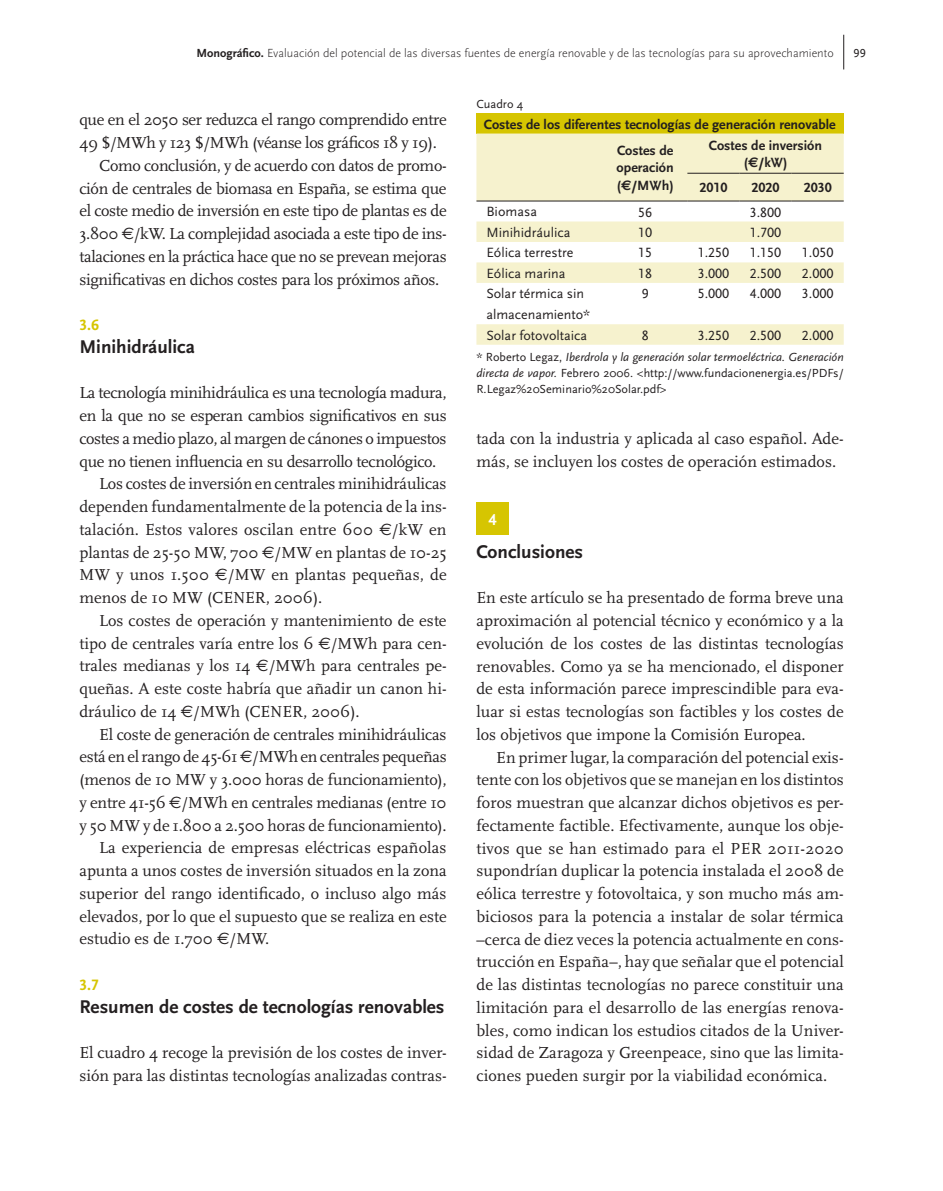
<style>
.page{position:relative;width:943px;height:1191px;background:#fff}
.page>*{position:absolute;margin:0;border:0;box-sizing:border-box;transform-origin:0 0}
.t1{font:700 19.25px "Scala Sans";color:#231f20}
.t2{font:16.62px/22.8px "Scala";color:#231f20}
.t3{font:16.62px "Scala";letter-spacing:-.02em;color:#231f20}
.t4{font:16.62px "Scala";letter-spacing:-.025em;color:#231f20}
.t5{font:700 16.62px "Scala Sans Caps";color:#fff}
.t6{font:700 15.75px "Scala Sans Caps";color:#d6c501}
.t7{font:700 14px/17.5px "Scala Sans";color:#231f20}
.t8{font:14px/21px "Scala Sans";color:#231f20}
.t9{font:14px "Scala Sans Caps";color:#231f20}
.t10{font:700 14px "Scala Sans Caps";color:#231f20}
.t11{font:12.25px/15.8px "Scala Sans";color:#231f20;text-align:justify}
.t12{font:300 12.25px "Scala Sans";color:#231f20}
.t13{font:12.25px "Scala Sans Caps";color:#231f20}
.s1{font-weight:700}
.s2{font-family:"Euro Sans Std"}
.s3{font-style:italic}
</style>
<div class="page">
<hr style="left:843px;top:35px;width:1px;height:34px;background:#231f20">
<div style="left:476px;top:503px;width:32px;height:32px;background:#d6c501"></div>
<div style="left:476px;top:113px;width:367px;height:20px;background:#d6c501"></div>
<svg style="left:476px;top:133px;width:367px;height:212px;fill:#f6f2ce"></svg>
<hr style="left:687px;top:173px;width:52px;height:1px;background:#231f20">
<hr style="left:739px;top:173px;width:52px;height:1px;background:#231f20">
<hr style="left:791px;top:173px;width:52px;height:1px;background:#231f20">
<hr style="left:476px;top:201px;width:127px;height:1px;background:#231f20">
<hr style="left:603px;top:201px;width:84px;height:1px;background:#231f20">
<hr style="left:687px;top:201px;width:52px;height:1px;background:#231f20">
<hr style="left:739px;top:201px;width:52px;height:1px;background:#231f20">
<hr style="left:791px;top:201px;width:52px;height:1px;background:#231f20">
<p class="t12" style="left:196px;top:46px;width:639px"><span class="s1">Monográfico.</span> Evaluación del potencial de las diversas fuentes de energía renovable y de las tecnologías para su aprovechamiento</p>
<p class="t13" style="left:853px;top:46px;width:14px">99</p>
<p class="t4" style="left:79px;top:111px;width:369px">que en el 2050 ser reduzca el rango comprendido entre</p>
<p class="t4" style="left:79px;top:134px;width:359px">49 $/MWh y 123 $/MWh (véanse los gráficos 18 y 19).</p>
<p class="t3" style="left:99px;top:156px;width:349px">Como conclusión, y de acuerdo con datos de promo-</p>
<p class="t3" style="left:79px;top:179px;width:369px">ción de centrales de biomasa en España, se estima que</p>
<p class="t3" style="left:79px;top:202px;width:369px">el coste medio de inversión en este tipo de plantas es de</p>
<p class="t3" style="left:79px;top:225px;width:369px">3.800 <span class="s2">€</span>/kW. La complejidad asociada a este tipo de ins-</p>
<p class="t3" style="left:79px;top:247px;width:369px">talaciones en la práctica hace que no se prevean mejoras</p>
<p class="t3" style="left:79px;top:270px;width:361px">significativas en dichos costes para los próximos años.</p>
<p class="t6" style="left:79px;top:316px;width:21px">3.6</p>
<p class="t1" style="left:79px;top:336px;width:117px">Minihidráulica</p>
<p class="t3" style="left:79px;top:384px;width:369px">La tecnología minihidráulica es una tecnología madura,</p>
<p class="t3" style="left:79px;top:407px;width:369px">en la que no se esperan cambios significativos en sus</p>
<p class="t3" style="left:79px;top:429px;width:369px">costes a medio plazo, al margen de cánones o impuestos</p>
<p class="t3" style="left:79px;top:452px;width:358px">que no tienen influencia en su desarrollo tecnológico.</p>
<p class="t2" style="left:99px;top:473px;width:349px">Los costes de inversión en centrales minihidráulicas</p>
<p class="t2" style="left:79px;top:496px;width:369px">dependen fundamentalmente de la potencia de la ins-</p>
<p class="t2" style="left:79px;top:518px;width:369px">talación. Estos valores oscilan entre 600 <span class="s2">€</span>/kW en</p>
<p class="t2" style="left:79px;top:541px;width:369px">plantas de 25-50 MW, 700 <span class="s2">€</span>/MW en plantas de 10-25</p>
<p class="t2" style="left:79px;top:564px;width:369px">MW y unos 1.500 <span class="s2">€</span>/MW en plantas pequeñas, de</p>
<p class="t2" style="left:79px;top:587px;width:244px">menos de 10 MW (CENER, 2006).</p>
<p class="t2" style="left:99px;top:609px;width:349px">Los costes de operación y mantenimiento de este</p>
<p class="t2" style="left:79px;top:632px;width:369px">tipo de centrales varía entre los 6 <span class="s2">€</span>/MWh para cen-</p>
<p class="t2" style="left:79px;top:655px;width:369px">trales medianas y los 14 <span class="s2">€</span>/MWh para centrales pe-</p>
<p class="t2" style="left:79px;top:677px;width:369px">queñas. A este coste habría que añadir un canon hi-</p>
<p class="t2" style="left:79px;top:700px;width:282px">dráulico de 14 <span class="s2">€</span>/MWh (CENER, 2006).</p>
<p class="t2" style="left:99px;top:723px;width:349px">El coste de generación de centrales minihidráulicas</p>
<p class="t3" style="left:79px;top:748px;width:369px">está en el rango de 45-61 <span class="s2">€</span>/MWh en centrales pequeñas</p>
<p class="t2" style="left:79px;top:768px;width:369px">(menos de 10 MW y 3.000 horas de funcionamiento),</p>
<p class="t2" style="left:79px;top:791px;width:369px">y entre 41-56 <span class="s2">€</span>/MWh en centrales medianas (entre 10</p>
<p class="t2" style="left:79px;top:814px;width:369px">y 50 MW y de 1.800 a 2.500 horas de funcionamiento).</p>
<p class="t2" style="left:99px;top:837px;width:349px">La experiencia de empresas eléctricas españolas</p>
<p class="t2" style="left:79px;top:859px;width:369px">apunta a unos costes de inversión situados en la zona</p>
<p class="t2" style="left:79px;top:882px;width:368px">superior del rango identificado, o incluso algo más</p>
<p class="t2" style="left:79px;top:905px;width:369px">elevados, por lo que el supuesto que se realiza en este</p>
<p class="t2" style="left:79px;top:928px;width:191px">estudio es de 1.700 <span class="s2">€</span>/MW.</p>
<p class="t6" style="left:79px;top:976px;width:21px">3.7</p>
<p class="t1" style="left:79px;top:996px;width:366px">Resumen de costes de tecnologías renovables</p>
<p class="t2" style="left:79px;top:1042px;width:369px">El cuadro 4 recoge la previsión de los costes de inver&shy;sión para las distintas tecnologías analizadas contras-</p>
<p class="t11" style="left:476px;top:97px;width:48px">Cuadro 4</p>
<p class="t7" style="left:617px;top:111px;width:220px;line-height:26.2px;text-indent:-133px">Costes de los diferentes tecnologías de generación renovable<br>Costes de</p>
<p class="t7" style="left:616px;top:159px;width:59px">operación (<span class="s2">€</span>/MWh)</p>
<p class="t7" style="left:709px;top:137px;width:115px;text-align:center">Costes de inversión (<span class="s2">€</span>/kW)</p>
<p class="t10" style="left:699px;top:180px;width:29px">2010</p>
<p class="t10" style="left:751px;top:180px;width:29px">2020</p>
<p class="t10" style="left:803px;top:180px;width:29px">2030</p>
<p class="t8" style="left:486px;top:202px;width:52px">Biomasa</p>
<p class="t9" style="left:638px;top:204px;width:15px">56</p>
<p class="t9" style="left:749px;top:204px;width:33px">3.800</p>
<p class="t8" style="left:486px;top:222px;width:85px">Minihidráulica</p>
<p class="t9" style="left:638px;top:225px;width:15px">10</p>
<p class="t9" style="left:749px;top:225px;width:33px">1.700</p>
<p class="t8" style="left:486px;top:242px;width:88px">Eólica terrestre</p>
<p class="t9" style="left:638px;top:245px;width:15px">15</p>
<p class="t9" style="left:697px;top:245px;width:33px">1.250</p>
<p class="t9" style="left:749px;top:245px;width:33px">1.150</p>
<p class="t9" style="left:802px;top:245px;width:33px">1.050</p>
<p class="t8" style="left:486px;top:263px;width:81px">Eólica marina</p>
<p class="t9" style="left:638px;top:266px;width:15px">18</p>
<p class="t9" style="left:697px;top:266px;width:33px">3.000</p>
<p class="t9" style="left:749px;top:266px;width:33px">2.500</p>
<p class="t9" style="left:801px;top:266px;width:33px">2.000</p>
<p class="t8" style="left:486px;top:283px;width:105px">Solar térmica sin almacenamiento*</p>
<p class="t9" style="left:641px;top:286px;width:8px">9</p>
<p class="t9" style="left:697px;top:286px;width:33px">5.000</p>
<p class="t9" style="left:749px;top:286px;width:33px">4.000</p>
<p class="t9" style="left:801px;top:286px;width:33px">3.000</p>
<p class="t8" style="left:486px;top:325px;width:102px">Solar fotovoltaica</p>
<p class="t9" style="left:641px;top:328px;width:8px">8</p>
<p class="t9" style="left:697px;top:328px;width:33px">3.250</p>
<p class="t9" style="left:749px;top:328px;width:33px">2.500</p>
<p class="t9" style="left:801px;top:328px;width:33px">2.000</p>
<p class="t11" style="left:476px;top:350px;width:369px">* Roberto Legaz, <span class="s3">Iberdrola y la generación solar termoeléctrica. Generación directa de vapor.</span> Febrero 2006. &lt;http://www.fundacionenergia.es/PDFs/ R.Legaz%20Seminario%20Solar.pdf&gt;</p>
<p class="t2" style="left:476px;top:427px;width:369px">tada con la industria y aplicada al caso español. Ade&shy;más, se incluyen los costes de operación estimados.</p>
<p class="t5" style="left:488px;top:510px;width:10px">4</p>
<p class="t1" style="left:476px;top:541px;width:108px">Conclusiones</p>
<p class="t2" style="left:476px;top:587px;width:369px;text-align:justify">En este artículo se ha presentado de forma breve una aproximación al potencial técnico y económico y a la evolución de los costes de las distintas tecnologías renovables. Como ya se ha mencionado, el disponer de esta información parece imprescindible para eva&shy;luar si estas tecnologías son factibles y los costes de los objetivos que impone la Comisión Europea.</p>
<p class="t2" style="left:476px;top:746px;width:369px;text-align:justify;text-indent:20px">En primer lugar, la comparación del potencial exis&shy;tente con los objetivos que se manejan en los distintos foros muestran que alcanzar dichos objetivos es per&shy;fectamente factible. Efectivamente, aunque los obje&shy;tivos que se han estimado para el PER 2011-2020 supondrían duplicar la potencia instalada el 2008 de eólica terrestre y fotovoltaica, y son mucho más am&shy;biciosos para la potencia a instalar de solar térmica –cerca de diez veces la potencia actualmente en cons&shy;trucción en España–, hay que señalar que el potencial de las distintas tecnologías no parece constituir una limitación para el desarrollo de las energías renova&shy;bles, como indican los estudios citados de la Univer&shy;sidad de Zaragoza y Greenpeace, sino que las limita&shy;ciones pueden surgir por la viabilidad económica.</p>
</div>
